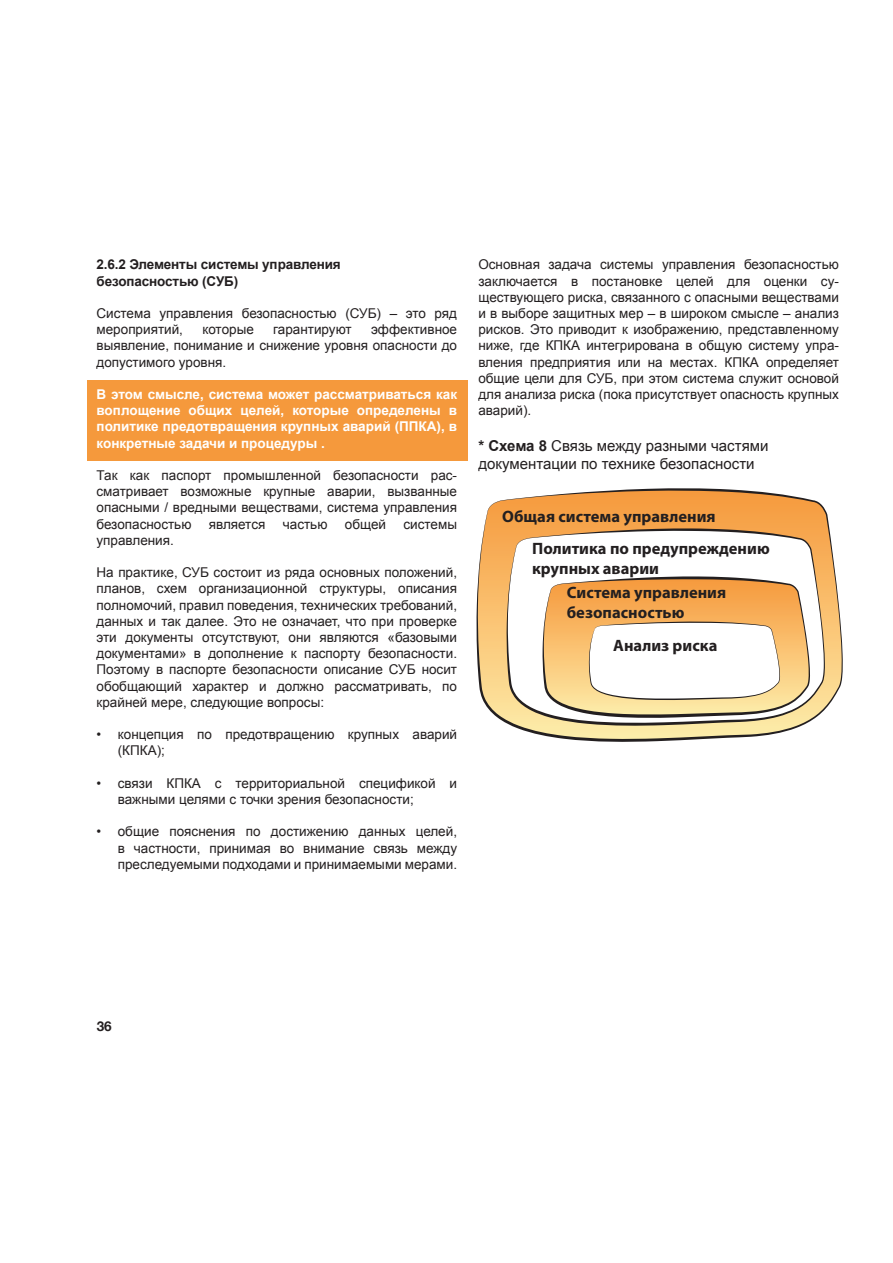
<style>
.page{position:relative;width:893px;height:1263px;background:#fff}
.page>*{position:absolute;margin:0;border:0;box-sizing:border-box;transform-origin:0 0}
.t1{font:700 16.5px/31.7px "Myriad Pro";color:#231f20}
.Main_Text{font:15px/18px "Arial";color:#231f20}
.Main_Text-2{font:13.5px/16.2px "Arial";color:#231f20;text-align:justify}
.Main_Text-3{font:700 13.5px/16.2px "Arial";color:#fff;text-align:justify}
.Main_Text-4{font:700 13.5px "Arial";letter-spacing:-.01em;color:#231f20}
.t2{font:700 13.5px "Helvetica Neue";color:#231f20}
.s1{font-weight:700}
</style>
<div class="page">
<div style="left:88px;top:380px;width:380px;height:81px;background:#f5993c"></div>
<svg style="left:476px;top:488px;width:367px;height:254px"></svg>
<svg style="left:501px;top:519px;width:330px;height:220px;background:#edc384"></svg>
<svg style="left:506px;top:528px;width:319px;height:198px"></svg>
<svg style="left:538px;top:576px;width:277px;height:150px"></svg>
<p class="Main_Text-4" style="left:97px;top:256px;width:246px">2.6.2 Элементы системы управления</p>
<p class="Main_Text-4" style="left:97px;top:272px;width:143px">безопасностью (СУБ)</p>
<p class="Main_Text-2" style="left:97px;top:305px;width:362px">Система управления безопасностью (СУБ) – это ряд мероприятий,</p>
<p class="Main_Text-2" style="left:97px;top:321px;width:362px;text-indent:275px">эффективное выявление, понимание и снижение уровня опасности до допустимого уровня.</p>
<p class="Main_Text-3" style="left:97px;top:386px;width:362px">В этом смысле, система может рассматриваться как воплощение общих целей, которые определены в политике предотвращения крупных аварий (ППКА), в конкретные задачи и процедуры .</p>
<p class="Main_Text-2" style="left:97px;top:467px;width:362px">Так как паспорт промышленной безопасности рас&shy;сматривает возможные крупные аварии, вызванные опасными / вредными веществами, система управления безопасностью</p>
<p class="Main_Text-2" style="left:202px;top:321px;width:53px">которые</p>
<p class="Main_Text-2" style="left:273px;top:321px;width:80px">гарантируют</p>
<p class="Main_Text-2" style="left:209px;top:516px;width:58px">является</p>
<p class="Main_Text-2" style="left:283px;top:516px;width:46px">частью</p>
<p class="Main_Text-2" style="left:345px;top:516px;width:43px">общей</p>
<p class="Main_Text-2" style="left:404px;top:516px;width:55px">системы</p>
<p class="Main_Text-2" style="left:97px;top:532px;width:79px">управления.</p>
<p class="Main_Text-2" style="left:97px;top:564px;width:362px">На практике, СУБ состоит из ряда основных положений, планов, схем организационной структуры, описания полномочий, правил поведения, технических требований, данных и так далее. Это не означает, что при проверке эти документы отсутствуют, они являются «базовыми документами» в дополнение к паспорту безопасности.<br>Поэтому в паспорте безопасности описание СУБ носит обобщающий характер и должно рассматривать, по крайней мере, следующие вопросы:</p>
<p class="Main_Text-2" style="left:118px;top:726px;width:341px;text-indent:-21px">• концепция по предотвращению крупных аварий (КПКА);</p>
<p class="Main_Text-2" style="left:118px;top:775px;width:341px;text-indent:-21px">• связи КПКА с территориальной спецификой и важными целями с точки зрения безопасности;</p>
<p class="Main_Text-2" style="left:118px;top:824px;width:341px;text-indent:-21px">• общие пояснения по достижению данных целей, в частности, принимая во внимание связь между преследуемыми подходами и принимаемыми мерами.</p>
<p class="Main_Text-2" style="left:478px;top:257px;width:362px">Основная задача системы управления безопасностью заключается в постановке целей для оценки су&shy;ществующего риска, связанного с опасными веществами и в выборе защитных мер – в широком смысле – анализ рисков. Это приводит к изображению, представленному ниже, где КПКА интегрирована в общую систему упра&shy;вления предприятия или на местах. КПКА определяет общие цели для СУБ, при этом система служит основой для анализа риска (пока присутствует опасность крупных аварий).</p>
<p class="Main_Text" style="left:478px;top:437px;width:292px"><span class="s1">* Схема 8</span> Связь между разными частями документации по технике безопасности</p>
<p class="t1" style="left:532px;top:500px;width:239px;text-indent:-30px">Общая система управления<br>Политика по предупреждению</p>
<p class="t1" style="left:567px;top:555px;width:161px;line-height:24.5px;text-indent:-35px">крупных аварии<br>Система управления</p>
<p class="t1" style="left:613px;top:595px;width:106px;line-height:33.3px;text-indent:-46px">безопасностью<br>Анализ риска</p>
<p class="t2" style="left:97px;top:1017px;width:17px">36</p>
</div>
